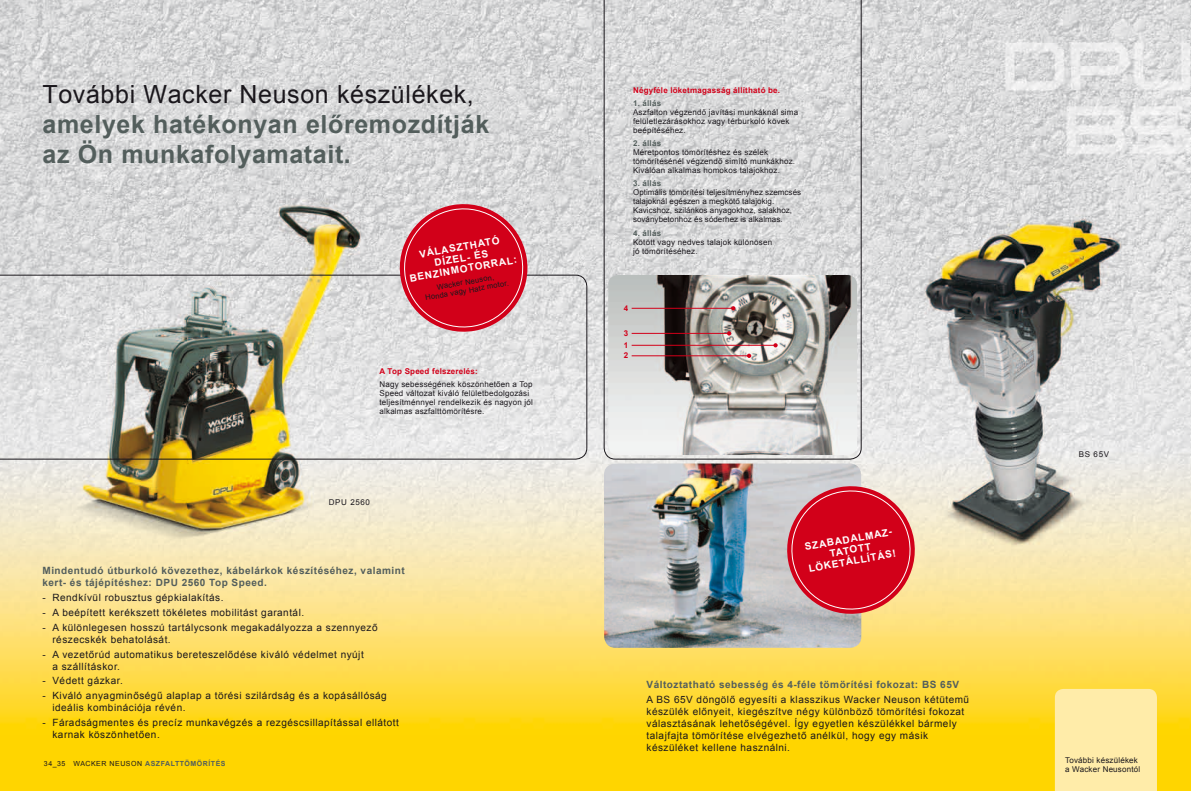
<style>
.page{position:relative;width:1191px;height:791px;background:#fff}
.page>*{position:absolute;margin:0;border:0;box-sizing:border-box;transform-origin:0 0}
.t1{font:700 25px/30px "Arial";letter-spacing:.025em;color:#535e5c}
.t2{font:25px "Arial";letter-spacing:.025em;color:#1a171c}
.t3{font:10px/12px "Arial";letter-spacing:.05em;color:#1a171c}
.t4{font:700 10px/12px "Arial";letter-spacing:.05em;color:#535e5c}
.t5{font:700 10px/11px "Arial";color:#fff;text-align:center}
.t6{font:8px/9px "Arial";letter-spacing:.025em;color:#1a171c}
.t7{font:8px/9px "Arial";letter-spacing:.005em;color:#1a171c}
.t8{font:700 8px/12.1px "Arial";letter-spacing:.025em;color:#d20019}
.t9{font:700 8px "Arial";letter-spacing:.025em;color:#535e5c}
.t10{font:7.5px/8.5px "Arial";color:#1a171c;text-align:center}
.t11{font:7px "Arial";letter-spacing:.075em;color:#1a171c}
.s1{font-weight:700;color:#535e5c}
</style>
<div class="page">
<img style="left:0;top:0;width:1191px;height:791px">
<svg style="left:604px;top:0;width:257px;height:459px;background:#d7d7d8"></svg>
<svg style="left:0;top:275px;width:587px;height:184px;background:#c8c7bd"></svg>
<div style="left:1054px;top:689px;width:103px;height:102px;background:#ffeca9"></div>
<img style="left:604px;top:463px;width:257px;height:185px">
<img style="left:608px;top:275px;width:249px;height:180px">
<hr style="left:631px;top:308px;width:102px;height:1px;background:#d20019">
<hr style="left:631px;top:333px;width:98px;height:1px;background:#d20019">
<hr style="left:631px;top:345px;width:145px;height:1px;background:#d20019">
<hr style="left:631px;top:355px;width:118px;height:1px;background:#d20019">
<svg style="left:731px;top:306px;width:4px;height:4px"></svg>
<svg style="left:727px;top:331px;width:4px;height:4px"></svg>
<svg style="left:773px;top:343px;width:4px;height:4px"></svg>
<svg style="left:747px;top:354px;width:4px;height:4px"></svg>
<svg style="left:782px;top:481px;width:138px;height:138px;background:#d64b54"></svg>
<svg style="left:395px;top:199px;width:137px;height:138px;background:#d54b5c"></svg>
<h1 class="t2" style="left:43px;top:78px;width:433px">További Wacker Neuson készülékek,</h1>
<h1 class="t1" style="left:43px;top:110px;width:448px">amelyek hatékonyan előremozdítják az Ön munkafolyamatait.</h1>
<p class="t5" style="left:405px;top:251px;width:110px;rotate:-10deg">VÁLASZTHATÓ<br>DÍZEL- ÉS<br>BENZINMOTORRAL:</p>
<p class="t10" style="left:423px;top:285px;width:86px;rotate:-10deg">Wacker Neuson,<br>Honda vagy Hatz motor.</p>
<p class="t8" style="left:379px;top:365px;width:100px">A Top Speed felszerelés:</p>
<p class="t6" style="left:379px;top:380px;width:155px">Nagy sebességének köszönhetően a Top Speed változat kiváló felületbedolgozási teljesítménnyel rendelkezik és nagyon jól alkalmas aszfalttömörítésre.</p>
<p class="t6" style="left:329px;top:498px;width:43px">DPU 2560</p>
<p class="t4" style="left:43px;top:565px;width:364px">Mindentudó útburkoló kövezethez, kábelárkok készítéséhez, valamint kert- és tájépítéshez: DPU 2560 Top Speed.</p>
<p class="t3" style="left:43px;top:592px;width:182px">- Rendkívül robusztus gépkialakítás.</p>
<p class="t3" style="left:43px;top:606px;width:263px">- A beépített kerékszett tökéletes mobilitást garantál.</p>
<p class="t3" style="left:52px;top:621px;width:327px;text-indent:-10px">- A különlegesen hosszú tartálycsonk megakadályozza a szennyező részecskék behatolását.</p>
<p class="t3" style="left:52px;top:648px;width:313px;text-indent:-10px">- A vezetőrúd automatikus bereteszelődése kiváló védelmet nyújt a szállításkor.</p>
<p class="t3" style="left:43px;top:675px;width:82px">- Védett gázkar.</p>
<p class="t3" style="left:52px;top:690px;width:336px;text-indent:-10px">- Kiváló anyagminőségű alaplap a törési szilárdság és a kopásállóság ideális kombinációja révén.</p>
<p class="t3" style="left:52px;top:717px;width:348px;text-indent:-10px">- Fáradságmentes és precíz munkavégzés a rezgéscsillapítással ellátott karnak köszönhetően.</p>
<p class="t8" style="left:633px;top:84px;width:149px">Négyféle löketmagasság állítható be.</p>
<p class="t9" style="left:633px;top:98px;width:30px">1. állás</p>
<p class="t6" style="left:633px;top:108px;width:167px">Aszfalton végzendő javítási munkáknál sima felületlezárásokhoz vagy térburkoló kövek beépítéséhez.</p>
<p class="t9" style="left:633px;top:138px;width:30px">2. állás</p>
<p class="t6" style="left:633px;top:148px;width:164px">Méretpontos tömörítéshez és szélek tömörítésénél végzendő simító munkákhoz.<br>Kiválóan alkalmas homokos talajokhoz.</p>
<p class="t9" style="left:633px;top:178px;width:30px">3. állás</p>
<p class="t7" style="left:633px;top:188px;width:170px">Optimális tömörítési teljesítményhez szemcsés talajoknál egészen a megkötő talajokig.<br>Kavicshoz, szilánkos anyagokhoz, salakhoz, soványbetonhoz és sóderhez is alkalmas.</p>
<p class="t9" style="left:633px;top:228px;width:30px">4. állás</p>
<p class="t6" style="left:633px;top:237px;width:141px">Kötött vagy nedves talajok különösen jó tömörítéséhez.</p>
<p class="t8" style="left:624px;top:302px;width:6px">4</p>
<p class="t8" style="left:624px;top:327px;width:6px">3<br>1</p>
<p class="t8" style="left:624px;top:349px;width:6px">2</p>
<p class="t5" style="left:804px;top:542px;width:96px;rotate:-10deg">SZABADALMAZ-</p>
<p class="t5" style="left:829px;top:548px;width:43px;rotate:-10deg">TATOTT</p>
<p class="t5" style="left:808px;top:563px;width:90px;rotate:-10deg">LÖKETÁLLÍTÁS!</p>
<p class="t4" style="left:646px;top:678px;width:314px">Változtatható sebesség és 4-féle tömörítési fokozat: BS 65V</p>
<p class="t3" style="left:646px;top:693px;width:324px">A BS 65V döngölő egyesíti a klasszikus Wacker Neuson kétütemű készülék előnyeit, kiegészítve négy különböző tömörítési fokozat választásának lehetőségével. Így egyetlen készülékkel bármely talajfajta tömörítése elvégezhető anélkül, hogy egy másik készüléket kellene használni.</p>
<p class="t6" style="left:1079px;top:449px;width:32px">BS 65V</p>
<p class="t11" style="left:44px;top:759px;width:183px">34_35 WACKER NEUSON <span class="s1">ASZFALTTÖMÖRÍTÉS</span></p>
<p class="t6" style="left:1065px;top:755px;width:77px;line-height:9.5px">További készülékek a Wacker Neusontól</p>
</div>
